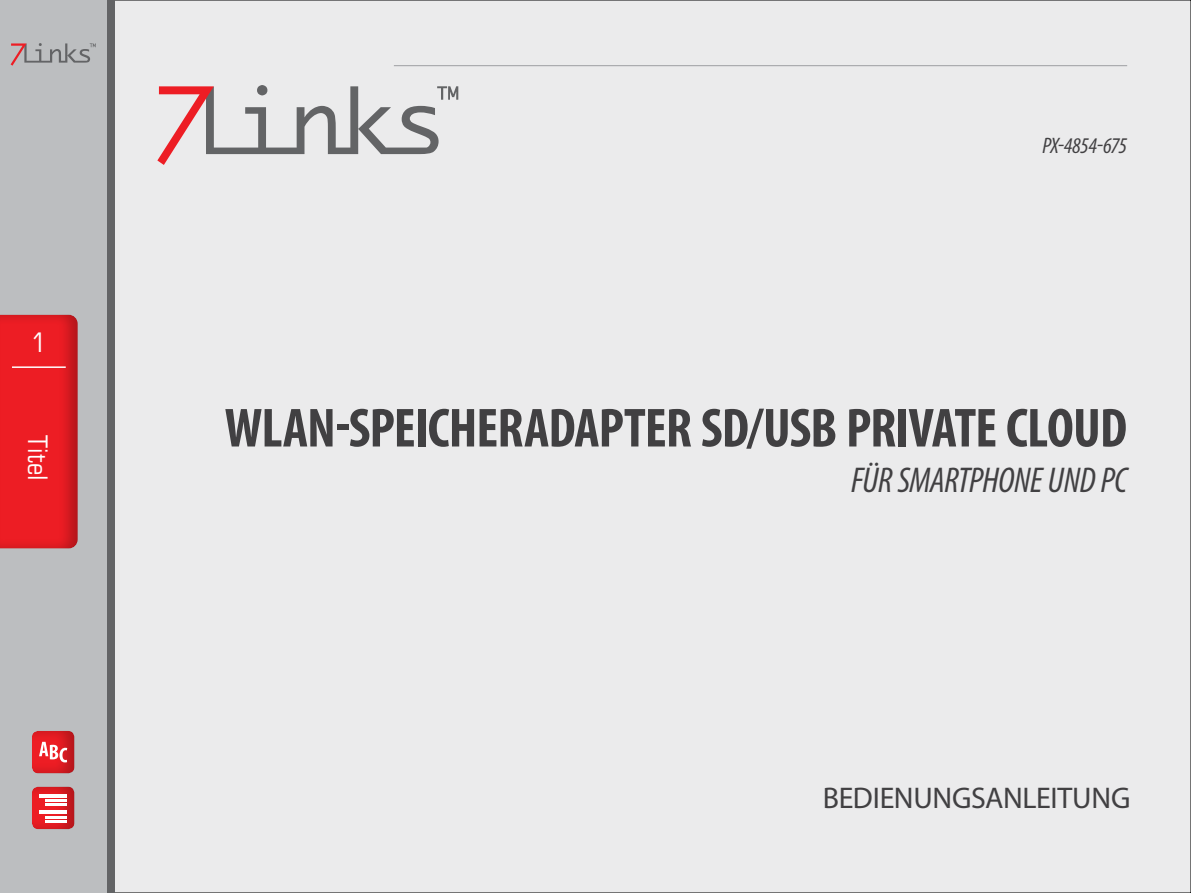
<style>
.page{position:relative;width:1191px;height:893px;background:#ebebec}
.page>*{position:absolute;margin:0;border:0;box-sizing:border-box;transform-origin:0 0}
.t1{font:700 condensed 55.5px "Myriad Pro";letter-spacing:-.015em;color:#414042}
.t2{font:italic condensed 36px "Myriad Pro";letter-spacing:-.015em;color:#414042}
.t3{font:30px "Myriad Pro";letter-spacing:-.01em;color:#414042}
.t4{font:condensed 27px "Eurostile";color:#fff}
.t5{font:italic condensed 22.5px "Myriad Pro";letter-spacing:-.03em;color:#414042}
</style>
<div class="page">
<div style="left:34px;top:0;width:81px;height:893px;background:#636466"></div>
<div style="left:0;top:0;width:106px;height:893px;background:#bcbec0"></div>
<svg style="left:11px;top:43px;width:85px;height:23px"></svg>
<div style="left:0;top:315px;width:81px;height:235px;background:#000;opacity:.25"></div>
<hr style="left:12px;top:366px;width:54px;height:2px;background:#fff">
<div style="left:31px;top:730px;width:46px;height:45px;background:#000;opacity:.25"></div>
<svg style="left:39px;top:742px;width:28px;height:20px"></svg>
<div style="left:31px;top:786px;width:46px;height:43px;background:#000;opacity:.25"></div>
<hr style="left:39px;top:794px;width:28px;height:3px;background:#fff">
<hr style="left:39px;top:811px;width:28px;height:3px;background:#fff">
<hr style="left:45px;top:799px;width:22px;height:2px;background:#fff">
<hr style="left:45px;top:816px;width:22px;height:2px;background:#fff">
<hr style="left:45px;top:803px;width:22px;height:2px;background:#fff">
<hr style="left:45px;top:820px;width:22px;height:2px;background:#fff">
<hr style="left:394px;top:65px;width:733px;height:1px;background:#9d9fa2">
<svg style="left:157px;top:85px;width:301px;height:80px"></svg>
<p class="t4" style="left:31px;top:326px;width:17px">1</p>
<p class="t4" style="left:54px;top:435px;width:47px;rotate:90deg">Titel</p>
<p class="t5" style="left:1042px;top:132px;width:86px">PX-4854-675</p>
<p class="t1" style="left:225px;top:393px;width:904px">WLAN-SPEICHERADAPTER SD/USB PRIVATE CLOUD</p>
<p class="t2" style="left:851px;top:458px;width:277px">FÜR SMARTPHONE UND PC</p>
<p class="t3" style="left:822px;top:779px;width:309px">BEDIENUNGSANLEITUNG</p>
</div>
